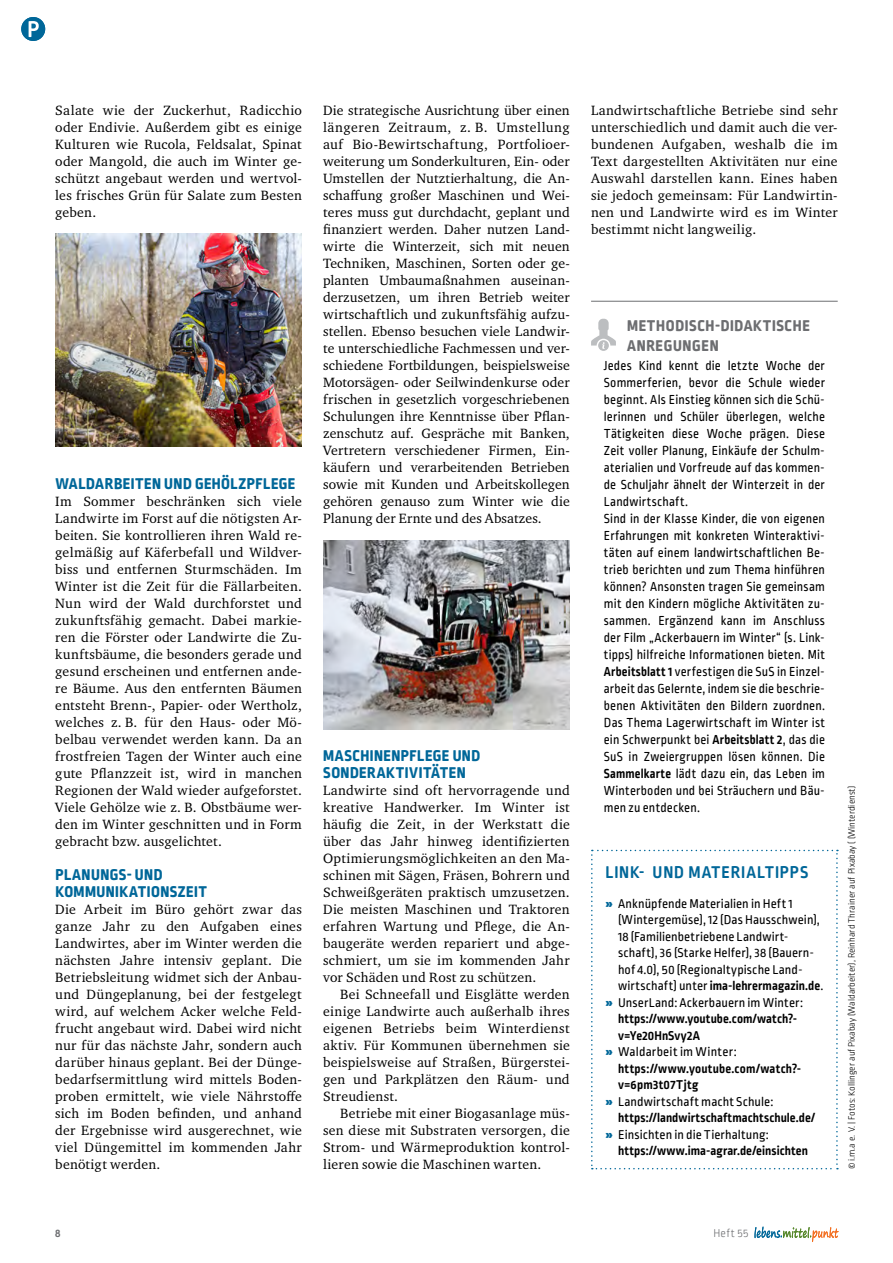
<style>
.page{position:relative;width:893px;height:1263px;background:#fff}
.page>*{position:absolute;margin:0;border:0;box-sizing:border-box;transform-origin:0 0}
.Fließtext{font:700 18px "Ropa Soft Pro";letter-spacing:.055em;color:#006799}
.Fließtext_Charter_ITC_Pro_9_2_pt{font:800 16.5px/17px "Ropa Soft Pro";letter-spacing:.025em;color:#006799}
.t1{font:800 16.5px/19.8px "Ropa Soft Pro";letter-spacing:.04em;color:#6d6e71}
.Fließtext_Charter_ITC_Pro_9_2_pt-2{font:13.8px/17px "Charter ITC Pro";letter-spacing:.015em;color:#000;text-align:justify}
.Fließtext_Ropa_9_2_Pt_Einzug_3mm_Kopie{font:13.8px/17px "Ropa Soft Pro";letter-spacing:.015em;color:#000;text-align:justify;scale:.96 1}
.t2{font:700 13.5px/16.5px "Ropa Soft Pro";letter-spacing:.01em;color:#000}
.t3{font:13.5px/16.5px "Ropa Soft Pro";letter-spacing:.01em;color:#000}
.t4{font:300 12px "Ropa Soft Pro";letter-spacing:.04em;color:#6d6e71}
.t5{font:700 12px "Ropa Soft Pro";color:#6d6e71}
.Quellenangabe_Ropa_7_Pt{font:300 9.75px "Ropa Soft Pro";color:#000}
.s1{font-weight:700}
.s2{font-weight:900;color:#006799}
.s3{font-weight:400}
</style>
<div class="page">
<svg style="left:591px;top:850px;width:247px;height:319px"></svg>
<img style="left:55px;top:234px;width:247px;height:213px">
<img style="left:323px;top:540px;width:247px;height:190px">
<hr style="left:591px;top:301px;width:247px;height:1px;background:#6d6e71">
<svg style="left:591px;top:319px;width:25px;height:32px"></svg>
<div style="left:21px;top:17px;width:24px;height:24px;background:#006799;border-radius:50%"></div>
<svg style="left:29px;top:21px;width:10px;height:16px"></svg>
<svg style="left:754px;top:1226px;width:84px;height:16px"></svg>
<p class="Fließtext_Charter_ITC_Pro_9_2_pt-2" style="left:55px;top:101px;width:248px">Salate wie der Zuckerhut, Radicchio oder Endivie. Außerdem gibt es einige Kulturen wie Rucola, Feldsalat, Spinat oder Mangold, die auch im Winter ge&shy;schützt angebaut werden und wertvol&shy;les frisches Grün für Salate zum Besten geben.</p>
<p class="Fließtext_Charter_ITC_Pro_9_2_pt" style="left:55px;top:476px;width:242px">WALDARBEITEN UND GEHÖLZPFLEGE</p>
<p class="Fließtext_Charter_ITC_Pro_9_2_pt-2" style="left:55px;top:493px;width:248px">Im Sommer beschränken sich viele Landwirte im Forst auf die nötigsten Ar&shy;beiten. Sie kontrollieren ihren Wald re&shy;gelmäßig auf Käferbefall und Wildver&shy;biss und entfernen Sturmschäden. Im Winter ist die Zeit für die Fällarbeiten.<br>Nun wird der Wald durchforstet und zukunftsfähig gemacht. Dabei markie&shy;ren die Förster oder Landwirte die Zu&shy;kunftsbäume, die besonders gerade und gesund erscheinen und entfernen ande&shy;re Bäume. Aus den entfernten Bäumen entsteht Brenn-, Papier- oder Wertholz, welches z. B. für den Haus- oder Mö&shy;belbau verwendet werden kann. Da an frostfreien Tagen der Winter auch eine gute Pflanzzeit ist, wird in manchen Regionen der Wald wieder aufgeforstet.<br>Viele Gehölze wie z. B. Obstbäume wer&shy;den im Winter geschnitten und in Form gebracht bzw. ausgelichtet.</p>
<p class="Fließtext_Charter_ITC_Pro_9_2_pt" style="left:55px;top:867px;width:153px">PLANUNGS- UND<br>KOMMUNIKATIONSZEIT</p>
<p class="Fließtext_Charter_ITC_Pro_9_2_pt-2" style="left:55px;top:901px;width:248px">Die Arbeit im Büro gehört zwar das ganze Jahr zu den Aufgaben eines Landwirtes, aber im Winter werden die nächsten Jahre intensiv geplant. Die Betriebsleitung widmet sich der Anbau&shy;und Düngeplanung, bei der festgelegt wird, auf welchem Acker welche Feld&shy;frucht angebaut wird. Dabei wird nicht nur für das nächste Jahr, sondern auch darüber hinaus geplant. Bei der Dünge&shy;bedarfsermittlung wird mittels Boden&shy;proben ermittelt, wie viele Nährstoffe sich im Boden befinden, und anhand der Ergebnisse wird ausgerechnet, wie viel Düngemittel im kommenden Jahr benötigt werden.</p>
<p class="Fließtext_Charter_ITC_Pro_9_2_pt-2" style="left:323px;top:101px;width:248px">Die strategische Ausrichtung über einen längeren Zeitraum, z. B. Umstellung auf Bio-Bewirtschaftung, Portfolioer&shy;weiterung um Sonderkulturen, Ein- oder Umstellen der Nutztierhaltung, die An&shy;schaffung großer Maschinen und Wei&shy;teres muss gut durchdacht, geplant und finanziert werden. Daher nutzen Land&shy;wirte die Winterzeit, sich mit neuen Techniken, Maschinen, Sorten oder ge&shy;planten Umbaumaßnahmen auseinan&shy;derzusetzen, um ihren Betrieb weiter wirtschaftlich und zukunftsfähig aufzu&shy;stellen. Ebenso besuchen viele Landwir&shy;te unterschiedliche Fachmessen und ver&shy;schiedene Fortbildungen, beispielsweise Motorsägen- oder Seilwindenkurse oder frischen in gesetzlich vorgeschriebenen Schulungen ihre Kenntnisse über Pflan&shy;zenschutz auf. Gespräche mit Banken, Vertretern verschiedener Firmen, Ein&shy;käufern und verarbeitenden Betrieben sowie mit Kunden und Arbeitskollegen gehören genauso zum Winter wie die Planung der Ernte und des Absatzes.</p>
<p class="Fließtext_Charter_ITC_Pro_9_2_pt" style="left:323px;top:748px;width:158px">MASCHINENPFLEGE UND<br>SONDERAKTIVITÄTEN</p>
<p class="Fließtext_Charter_ITC_Pro_9_2_pt-2" style="left:323px;top:782px;width:248px">Landwirte sind oft hervorragende und kreative Handwerker. Im Winter ist häufig die Zeit, in der Werkstatt die über das Jahr hinweg identifizierten Optimierungsmöglichkeiten an den Ma&shy;schinen mit Sägen, Fräsen, Bohrern und Schweißgeräten praktisch umzusetzen.<br>Die meisten Maschinen und Traktoren erfahren Wartung und Pflege, die An&shy;baugeräte werden repariert und abge&shy;schmiert, um sie im kommenden Jahr vor Schäden und Rost zu schützen.</p>
<p class="Fließtext_Charter_ITC_Pro_9_2_pt-2" style="left:323px;top:986px;width:248px;text-indent:17px">Bei Schneefall und Eisglätte werden einige Landwirte auch außerhalb ihres eigenen Betriebs beim Winterdienst aktiv. Für Kommunen übernehmen sie beispielsweise auf Straßen, Bürgerstei&shy;gen und Parkplätzen den Räum- und Streudienst.</p>
<p class="Fließtext_Charter_ITC_Pro_9_2_pt-2" style="left:323px;top:1105px;width:248px;text-indent:17px">Betriebe mit einer Biogasanlage müs&shy;sen diese mit Substraten versorgen, die Strom- und Wärmeproduktion kontrol&shy;lieren sowie die Maschinen warten.</p>
<p class="Fließtext_Charter_ITC_Pro_9_2_pt-2" style="left:591px;top:101px;width:248px">Landwirtschaftliche Betriebe sind sehr unterschiedlich und damit auch die ver&shy;bundenen Aufgaben, weshalb die im Text dargestellten Aktivitäten nur eine Auswahl darstellen kann. Eines haben sie jedoch gemeinsam: Für Landwirtin&shy;nen und Landwirte wird es im Winter bestimmt nicht langweilig.</p>
<p class="t1" style="left:627px;top:317px;width:184px">METHODISCH-DIDAKTISCHE<br>ANREGUNGEN</p>
<p class="Fließtext_Ropa_9_2_Pt_Einzug_3mm_Kopie" style="left:604px;top:358px;width:232px">Jedes Kind kennt die letzte Woche der Sommerferien, bevor die Schule wieder beginnt. Als Einstieg können sich die Schü&shy;lerinnen und Schüler überlegen, welche Tätigkeiten diese Woche prägen. Diese Zeit voller Planung, Einkäufe der Schulm&shy;aterialien und Vorfreude auf das kommen&shy;de Schuljahr ähnelt der Winterzeit in der Landwirtschaft.</p>
<p class="Fließtext_Ropa_9_2_Pt_Einzug_3mm_Kopie" style="left:604px;top:511px;width:232px">Sind in der Klasse Kinder, die von eigenen Erfahrungen mit konkreten Winteraktivi&shy;täten auf einem landwirtschaftlichen Be&shy;trieb berichten und zum Thema hinführen können? Ansonsten tragen Sie gemeinsam mit den Kindern mögliche Aktivitäten zu&shy;sammen. Ergänzend kann im Anschluss der Film „Ackerbauern im Winter“ (s. Link&shy;tipps) hilfreiche Informationen bieten. Mit <span class="s1">Arbeitsblatt 1</span> verfestigen die SuS in Einzel&shy;arbeit das Gelernte, indem sie die beschrie&shy;benen Aktivitäten den Bildern zuordnen.<br>Das Thema Lagerwirtschaft im Winter ist ein Schwerpunkt bei <span class="s1">Arbeitsblatt 2</span>, das die SuS in Zweiergruppen lösen können. Die <span class="s1">Sammelkarte</span> lädt dazu ein, das Leben im Winterboden und bei Sträuchern und Bäu&shy;men zu entdecken.</p>
<p class="Fließtext" style="left:605px;top:862px;width:204px">LINK- UND MATERIALTIPPS</p>
<p class="t3" style="left:618px;top:896px;width:207px;text-indent:-13px"><span class="s2">»</span> Anknüpfende Materialien in Heft 1 (Wintergemüse), 12 (Das Hausschwein), 18 (Familienbetriebene Landwirt&shy;schaft), 36 (Starke Helfer), 38 (Bauern&shy;hof 4.0), 50 (Regionaltypische Land&shy;wirtschaft) unter <span class="s1">ima-lehrermagazin.de</span>.</p>
<p class="t2" style="left:618px;top:995px;width:186px;text-indent:-13px"><span class="s2">»</span> <span class="s3">UnserLand: Ackerbauern im Winter: </span>https://www.youtube.com/watch?- v=Ye20HnSvy2A</p>
<p class="t2" style="left:618px;top:1044px;width:185px;text-indent:-13px"><span class="s2">»</span> <span class="s3">Waldarbeit im Winter: </span>https://www.youtube.com/watch?- v=6pm3t07Tjtg</p>
<p class="t2" style="left:618px;top:1094px;width:199px;text-indent:-13px"><span class="s2">»</span> <span class="s3">Landwirtschaft macht Schule: </span>https://landwirtschaftmachtschule.de/</p>
<p class="t2" style="left:618px;top:1127px;width:192px;text-indent:-13px"><span class="s2">»</span> <span class="s3">Einsichten in die Tierhaltung: </span>https://www.ima-agrar.de/einsichten</p>
<p class="Quellenangabe_Ropa_7_Pt" style="left:847px;top:1169px;width:385px;rotate:-90deg">© i.m.a e. V. | Fotos: Kollinger auf Pixabay (Waldarbeiter), Reinhard Thrainer auf Pixabay ( (Winterdienst)</p>
<p class="t5" style="left:55px;top:1226px;width:7px">8</p>
<p class="t4" style="left:713px;top:1227px;width:37px">Heft 55</p>
</div>
